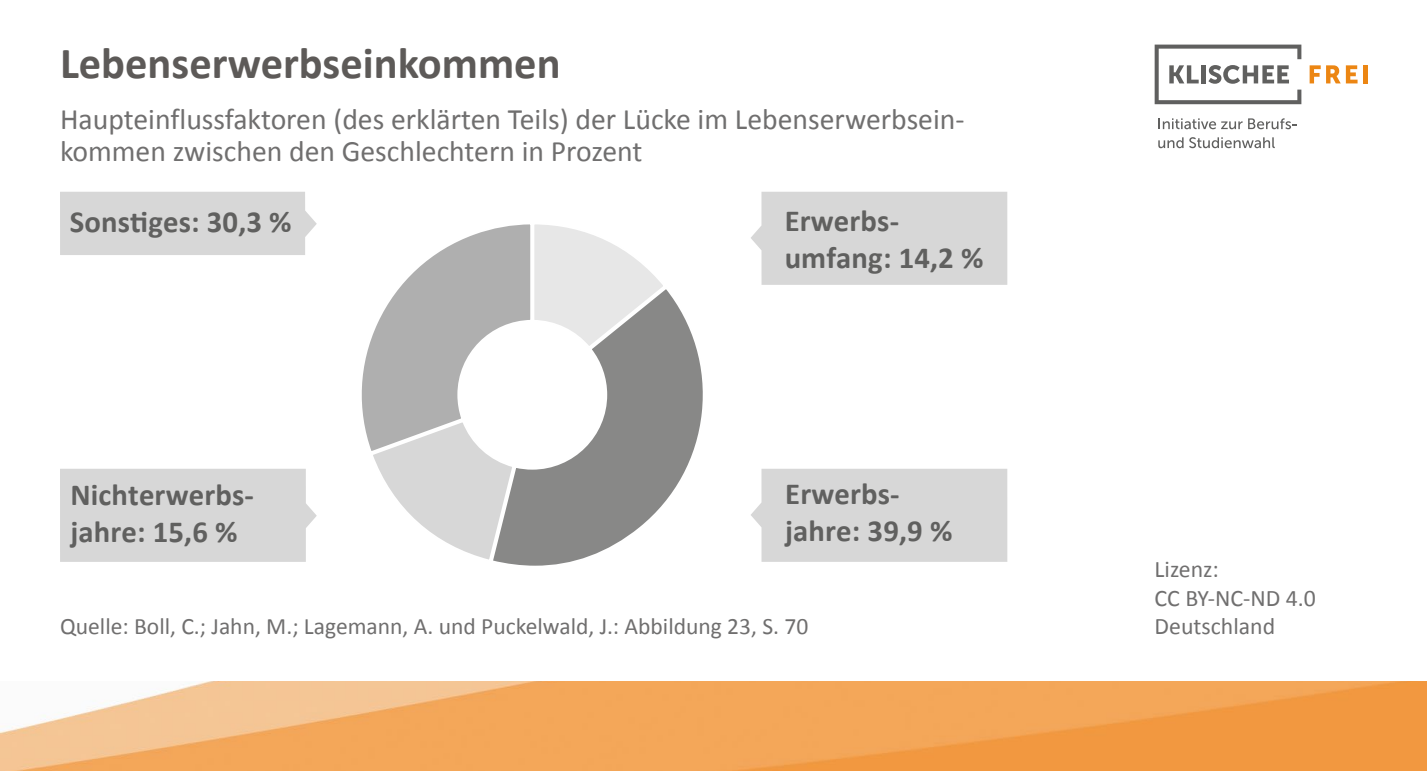
<style>
.page{position:relative;width:1427px;height:771px;background:#fff}
.page>*{position:absolute;margin:0;border:0;box-sizing:border-box;transform-origin:0 0}
.t1{font:700 44.7px "Calibri";color:#5d5a58}
.t2{font:700 30.6px/36.9px "Calibri";letter-spacing:.005em;color:#60605f}
.t3{font:29.7px/32.1px "Calibri";color:#706f6f}
.t4{font:23.7px/28.5px "Calibri";color:#706f6f}
.t5{font:23.4px "Calibri";color:#706f6f}
</style>
<div class="page">
<img style="left:1px;top:681px;width:1425px;height:90px">
<svg style="left:1309px;top:65px;width:11px;height:18px"></svg>
<svg style="left:1326px;top:65px;width:31px;height:18px"></svg>
<hr style="left:1363px;top:65px;width:4px;height:18px;background:#ec8613">
<svg style="left:1154px;top:45px;width:147px;height:59px"></svg>
<svg style="left:1158px;top:118px;width:84px;height:11px"></svg>
<svg style="left:1248px;top:118px;width:49px;height:11px"></svg>
<svg style="left:1158px;top:137px;width:25px;height:11px"></svg>
<svg style="left:1189px;top:137px;width:85px;height:11px"></svg>
<svg style="left:506px;top:290px;width:197px;height:276px"></svg>
<svg style="left:361px;top:224px;width:306px;height:339px"></svg>
<div style="left:751px;top:469px;width:256px;height:93px;background:#d7d7d7"></div>
<div style="left:60px;top:469px;width:257px;height:93px;background:#d7d7d7"></div>
<div style="left:751px;top:192px;width:256px;height:93px;background:#d7d7d7"></div>
<div style="left:60px;top:192px;width:257px;height:63px;background:#d7d7d7"></div>
<h1 class="t1" style="left:60px;top:35px;width:502px">Lebenserwerbseinkommen</h1>
<p class="t3" style="left:60px;top:103px;width:906px">Haupteinflussfaktoren (des erklärten Teils) der Lücke im Lebenserwerbsein‑ kommen zwischen den Geschlechtern in Prozent</p>
<p class="t2" style="left:70px;top:203px;width:223px">Sonstiges: 30,3 %</p>
<p class="t2" style="left:70px;top:476px;width:185px">Nichterwerbs&shy;jahre: 15,6 %</p>
<p class="t2" style="left:784px;top:202px;width:200px">Erwerbs&shy;umfang: 14,2 %</p>
<p class="t2" style="left:785px;top:476px;width:169px">Erwerbs&shy;jahre: 39,9 %</p>
<p class="t5" style="left:60px;top:612px;width:750px">Quelle: Boll, C.; Jahn, M.; Lagemann, A. und Puckelwald, J.: Abbildung 23, S. 70</p>
<p class="t4" style="left:1154px;top:555px;width:163px">Lizenz:<br>CC BY-NC-ND 4.0<br>Deutschland</p>
</div>
